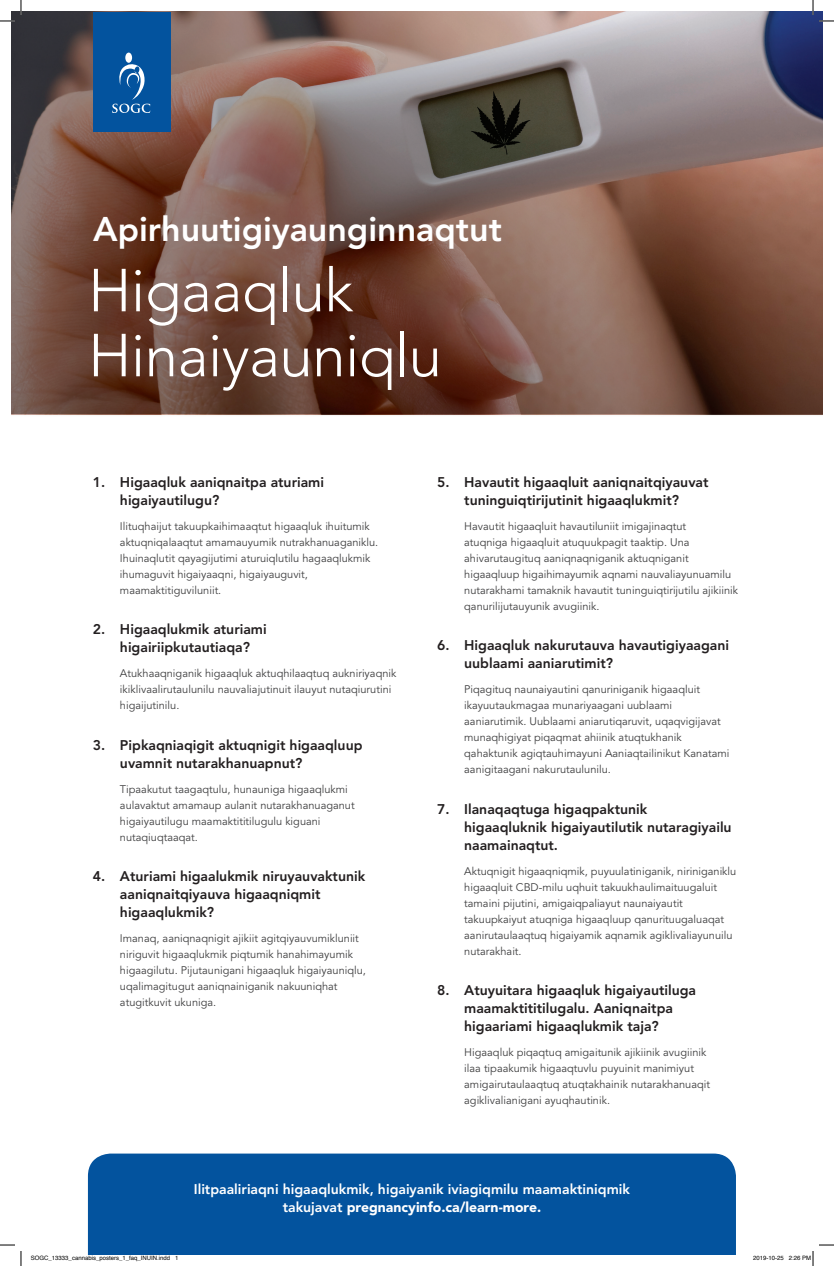
<style>
.page{position:relative;width:834px;height:1266px;background:#fff}
.page>*{position:absolute;margin:0;border:0;box-sizing:border-box;transform-origin:0 0}
.t1{font:300 60px/65px "Avenir LT Std";letter-spacing:-.01em;color:#fff}
.t2{font:800 34px "Avenir LT Std";color:#fff}
.t3{font:800 14px/18px "Avenir LT Std";color:#231f20}
.t4{font:800 14px/18px "Avenir LT Std";color:#fff;text-align:center}
.t5{font:11px/16px "Avenir LT Std";color:#3e3e3f}
.t6{font:6px "Helvetica";color:#000}
.s1{font-weight:900}
</style>
<div class="page">
<img style="left:12px;top:12px;width:810px;height:1242px">
<div style="left:88px;top:1154px;width:648px;height:100px;background:#03539e"></div>
<div style="left:93px;top:12px;width:77px;height:120px;background:#03539e"></div>
<div style="left:125px;top:53px;width:7px;height:10px;background:#fff;border-radius:50%"></div>
<svg style="left:112px;top:64px;width:38px;height:49px"></svg>
<svg style="left:0;top:0;width:22px;height:22px"></svg>
<svg style="left:0;top:1244px;width:22px;height:22px"></svg>
<svg style="left:812px;top:0;width:22px;height:22px"></svg>
<svg style="left:753px;top:1244px;width:81px;height:22px"></svg>
<h2 class="t2" style="left:93px;top:209px;width:410px">Apirhuutigiyaunginnaqtut</h2>
<h1 class="t1" style="left:88px;top:258px;width:355px">Higaaqluk<br>Hinaiyauniqlu</h1>
<p class="t3" style="left:120px;top:473px;width:206px;text-indent:-27px">1. Higaaqluk aaniqnaitpa aturiami higaiyautilugu?</p>
<p class="t5" style="left:120px;top:518px;width:260px">Ilituqhaijut takuupkaihimaaqtut higaaqluk ihuitumik aktuqniqalaaqtut amamauyumik nutrakhanuaganiklu.<br>Ihuinaqlutit qayagijutimi aturuiqlutilu hagaaqlukmik ihumaguvit higaiyaaqni, higaiyauguvit, maamaktitiguviluniit.</p>
<p class="t3" style="left:120px;top:620px;width:148px;text-indent:-27px">2. Higaaqlukmik aturiami higairiipkutautiaqa?</p>
<p class="t5" style="left:120px;top:666px;width:278px">Atukhaaqniganik higaaqluk aktuqhilaaqtuq aukniriyaqnik ikiklivaalirutaulunilu nauvaliajutinuit ilauyut nutaqiurutini higaijutinilu.</p>
<p class="t3" style="left:120px;top:736px;width:244px;text-indent:-27px">3. Pipkaqniaqigit aktuqnigit higaaqluup uvamnit nutarakhanuapnut?</p>
<p class="t5" style="left:120px;top:781px;width:236px">Tipaakutut taagaqtulu, hunauniga higaaqlukmi aulavaktut amamaup aulanit nutarakhanuaganut higaiyautilugu maamaktititilugulu kiguani nutaqiuqtaaqat.</p>
<p class="t3" style="left:120px;top:867px;width:247px;text-indent:-27px">4. Aturiami higaalukmik niruyauvaktunik aaniqnaitqiyauva higaaqniqmit higaaqlukmik?</p>
<p class="t5" style="left:120px;top:931px;width:248px">Imanaq, aaniqnaqnigit ajikiit agitqiyauvumikluniit niriguvit higaaqlukmik piqtumik hanahimayumik higaagilutu. Pijutaunigani higaaqluk higaiyauniqlu, uqalimagitugut aaniqnainiganik nakuuniqhat atugitkuvit ukuniga.</p>
<p class="t3" style="left:437px;top:473px;width:273px;text-align:center">5. Havautit higaaqluit aaniqnaitqiyauvat tuninguiqtirijutinit higaaqlukmit?</p>
<p class="t5" style="left:464px;top:518px;width:275px">Havautit higaaqluit havautiluniit imigajinaqtut<br>atuqniga higaaqluit atuquukpagit taaktip. Una ahivarutaugituq aaniqnaqniganik aktuqniganit higaaqluup higaihimayumik aqnami nauvaliayunuamilu nutarakhami tamaknik havautit tuninguiqtirijutilu ajikiinik qanurilijutauyunik avugiinik.</p>
<p class="t3" style="left:464px;top:636px;width:266px;text-indent:-27px">6. Higaaqluk nakurutauva havautigiyaagani uublaami aaniarutimit?</p>
<p class="t5" style="left:464px;top:682px;width:267px">Piqagituq naunaiyautini qanuriniganik higaaqluit ikayuutaukmagaa munariyaagani uublaami aaniarutimik. Uublaami aniarutiqaruvit, uqaqvigijavat munaqhigiyat piqaqmat ahiinik atuqtukhanik qahaktunik agiqtauhimayuni Aaniaqtailinikut Kanatami aanigitaagani nakurutaulunilu.</p>
<p class="t3" style="left:464px;top:800px;width:269px;text-indent:-27px">7. Ilanaqaqtuga higaqpaktunik higaaqluknik higaiyautilutik nutaragiyailu naamainaqtut.</p>
<p class="t5" style="left:464px;top:863px;width:274px">Aktuqnigit higaaqniqmik, puyuulatiniganik, niriniganiklu higaaqluit CBD-milu uqhuit takuukhaulimaituugaluit tamaini pijutini, amigaiqpaliayut naunaiyautit takuupkaiyut atuqniga higaaqluup qanurituugaluaqat aanirutaulaaqtuq higaiyamik aqnamik agiklivaliayunuilu nutarakhait.</p>
<p class="t3" style="left:464px;top:981px;width:233px;text-indent:-27px">8. Atuyuitara higaaqluk higaiyautiluga maamaktititilugalu. Aaniqnaitpa higaariami higaaqlukmik taja?</p>
<p class="t5" style="left:464px;top:1045px;width:247px">Higaaqluk piqaqtuq amigaitunik ajikiinik avugiinik ilaa tipaakumik higaaqtuvlu puyuinit manimiyut amigairutaulaaqtuq atuqtakhainik nutarakhanuaqit agiklivalianigani ayuqhautinik.</p>
<p class="t4" style="left:194px;top:1180px;width:438px">Ilitpaaliriaqni higaaqlukmik, higaiyanik iviagiqmilu maamaktiniqmik takujavat <span class="s1">pregnancyinfo.ca/learn-more.</span></p>
<p class="t6" style="left:31px;top:1253px;width:149px">SOGC_13333_cannabis_posters_1_faq_INUIN.indd 1</p>
<p class="t6" style="left:753px;top:1253px;width:60px">2019-10-25 2:26 PM</p>
</div>
